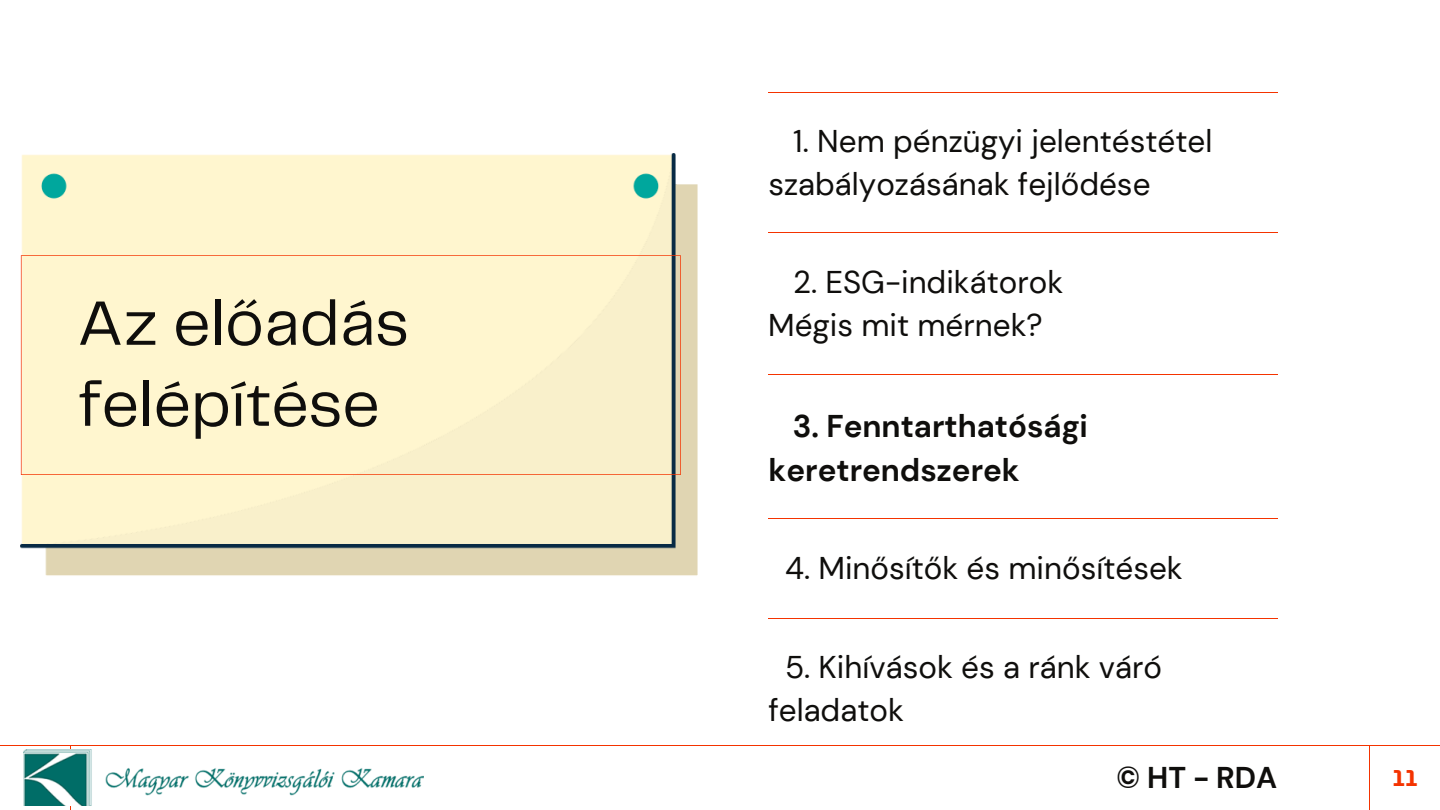
<style>
.page{position:relative;width:1440px;height:810px;background:#fff}
.page>*{position:absolute;margin:0;border:0;box-sizing:border-box;transform-origin:0 0}
.t1{font:65px/81px "Telegraf";color:#0f0e0c}
.t2{font:31.4px/43.3px "DM Sans";color:#0f0e0c}
.t3{font:700 31.4px/43.5px "DM Sans";color:#0f0e0c}
.t4{font:700 30px "DM Sans";color:#0f0e0c}
.t5{font:700 24px "Telegraf";color:#f43300}
</style>
<div class="page">
<hr style="left:768px;top:92px;width:509px;height:1px;background:#f43300">
<hr style="left:768px;top:374px;width:509px;height:1px;background:#f43300">
<hr style="left:769px;top:232px;width:509px;height:1px;background:#f43300">
<hr style="left:768px;top:518px;width:509px;height:1px;background:#f43300">
<hr style="left:768px;top:618px;width:509px;height:1px;background:#f43300">
<hr style="left:0;top:745px;width:1440px;height:1px;background:#f43300">
<hr style="left:71px;top:745px;width:1px;height:65px;background:#f43300">
<hr style="left:1369px;top:746px;width:1px;height:64px;background:#f43300">
<img style="left:21px;top:154px;width:676px;height:422px">
<div style="left:21px;top:255px;width:660px;height:220px;background:#fff6cf"></div>
<img style="left:24px;top:750px;width:400px;height:56px">
<h1 class="t1" style="left:78px;top:286px;width:333px">Az előadás felépítése</h1>
<p class="t2" style="left:768px;top:119px;width:446px;text-indent:25px">1. Nem pénzügyi jelentéstétel szabályozásának fejlődése</p>
<p class="t2" style="left:768px;top:260px;width:297px;text-indent:25px">2. ESG-indikátorok<br>Mégis mit mérnek?</p>
<p class="t3" style="left:769px;top:405px;width:321px;text-indent:24px">3. Fenntarthatósági keretrendszerek</p>
<p class="t2" style="left:785px;top:547px;width:399px">4. Minősítők és minősítések</p>
<p class="t2" style="left:768px;top:645px;width:395px;text-indent:17px">5. Kihívások és a ránk váró feladatok</p>
<p class="t4" style="left:1117px;top:758px;width:162px">© HT - RDA</p>
<p class="t5" style="left:1393px;top:767px;width:27px">11</p>
</div>
